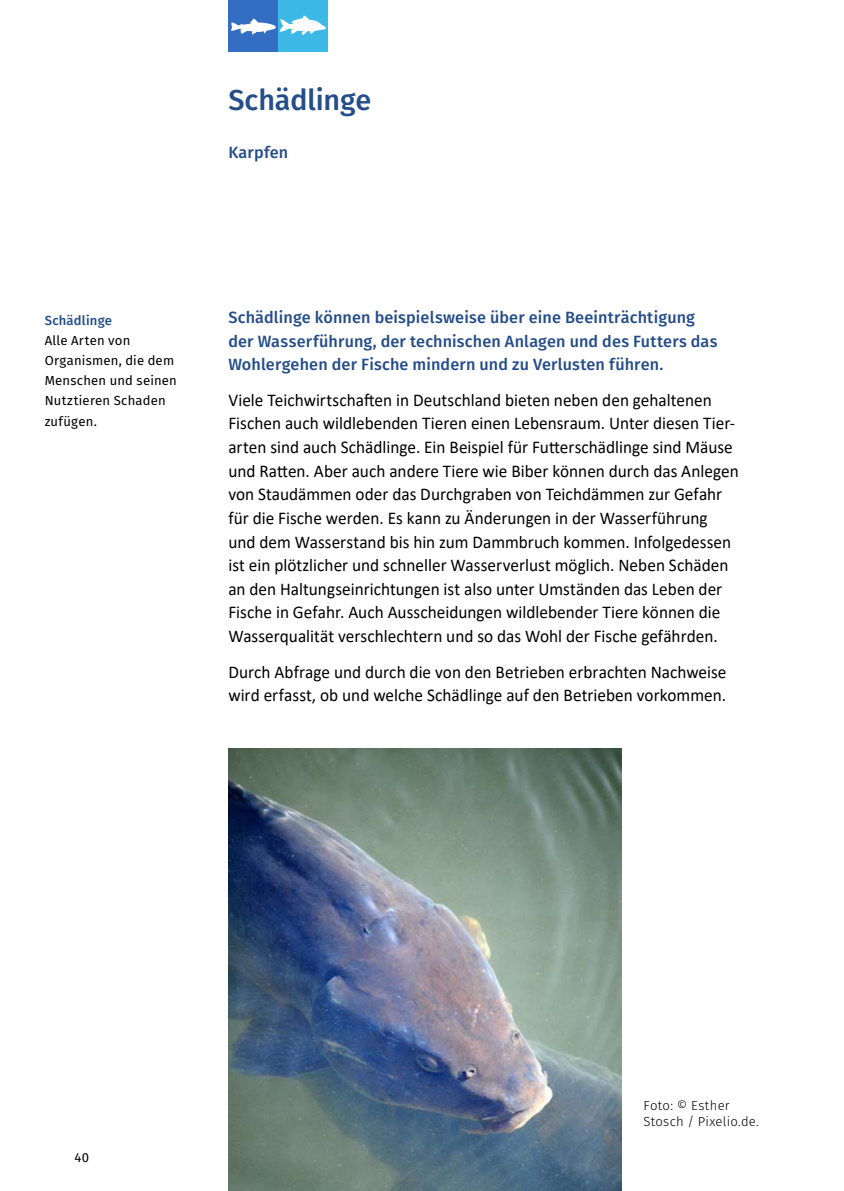
<style>
.page{position:relative;width:844px;height:1191px;background:#fff}
.page>*{position:absolute;margin:0;border:0;box-sizing:border-box;transform-origin:0 0}
.P03H_Haltung_Übersch{font:500 28.88px "Fira Sans";letter-spacing:-.005em;color:#244d89}
.P01_Standard__P____f{font:17.85px/23.6px "Calibri";color:#000;scale:.96 1}
.P04_Vorspann_einz_H{font:500 16.28px/23.6px "Fira Sans";letter-spacing:.01em;color:#244d89}
.P04a_Unterzeile_Tier{font:500 16.28px "Fira Sans";letter-spacing:.015em;color:#244d89}
.P05a_Marginalien__P{font:13.12px/20.1px "Fira Sans";letter-spacing:.015em;color:#000}
.t1{font:300 13.12px/16.6px "Fira Sans";letter-spacing:.02em;color:#000}
.P05a_Marginalien__P-2{font:500 13.12px "Fira Sans";letter-spacing:.015em;color:#244d89}
</style>
<div class="page">
<img style="left:228px;top:748px;width:393px;height:443px">
<svg style="left:228px;top:0;width:99px;height:52px;background:#56a3da"></svg>
<h2 class="P03H_Haltung_Übersch" style="left:228px;top:77px;width:144px">Schädlinge</h2>
<h3 class="P04a_Unterzeile_Tier" style="left:228px;top:139px;width:61px">Karpfen</h3>
<p class="P05a_Marginalien__P-2" style="left:45px;top:310px;width:69px">Schädlinge</p>
<p class="P05a_Marginalien__P" style="left:45px;top:330px;width:134px">Alle Arten von<br>Organismen, die dem<br>Menschen und seinen<br>Nutztieren Schaden zufügen.</p>
<h3 class="P04_Vorspann_einz_H" style="left:228px;top:305px;width:490px">Schädlinge können beispielsweise über eine Beeinträchtigung der Wasserführung, der technischen Anlagen und des Futters das<br>Wohlergehen der Fische mindern und zu Verlusten führen.</h3>
<p class="P01_Standard__P____f" style="left:228px;top:387px;width:533px">Viele Teichwirtschaften in Deutschland bieten neben den gehaltenen Fischen auch wildlebenden Tieren einen Lebensraum. Unter diesen Tier&shy;arten sind auch Schädlinge. Ein Beispiel für Futterschädlinge sind Mäuse und Ratten. Aber auch andere Tiere wie Biber können durch das Anlegen von Staudämmen oder das Durchgraben von Teichdämmen zur Gefahr für die Fische werden. Es kann zu Änderungen in der Wasserführung und dem Wasserstand bis hin zum Dammbruch kommen. Infolgedessen ist ein plötzlicher und schneller Wasserverlust möglich. Neben Schäden an den Haltungseinrichtungen ist also unter Umständen das Leben der Fische in Gefahr. Auch Ausscheidungen wildlebender Tiere können die Wasserqualität verschlechtern und so das Wohl der Fische gefährden.</p>
<p class="P01_Standard__P____f" style="left:228px;top:659px;width:520px">Durch Abfrage und durch die von den Betrieben erbrachten Nachweise wird erfasst, ob und welche Schädlinge auf den Betrieben vorkommen.</p>
<p class="P05a_Marginalien__P" style="left:74px;top:1147px;width:16px">40</p>
<p class="t1" style="left:643px;top:1096px;width:117px">Foto: © Esther<br>Stosch / Pixelio.de.</p>
</div>
